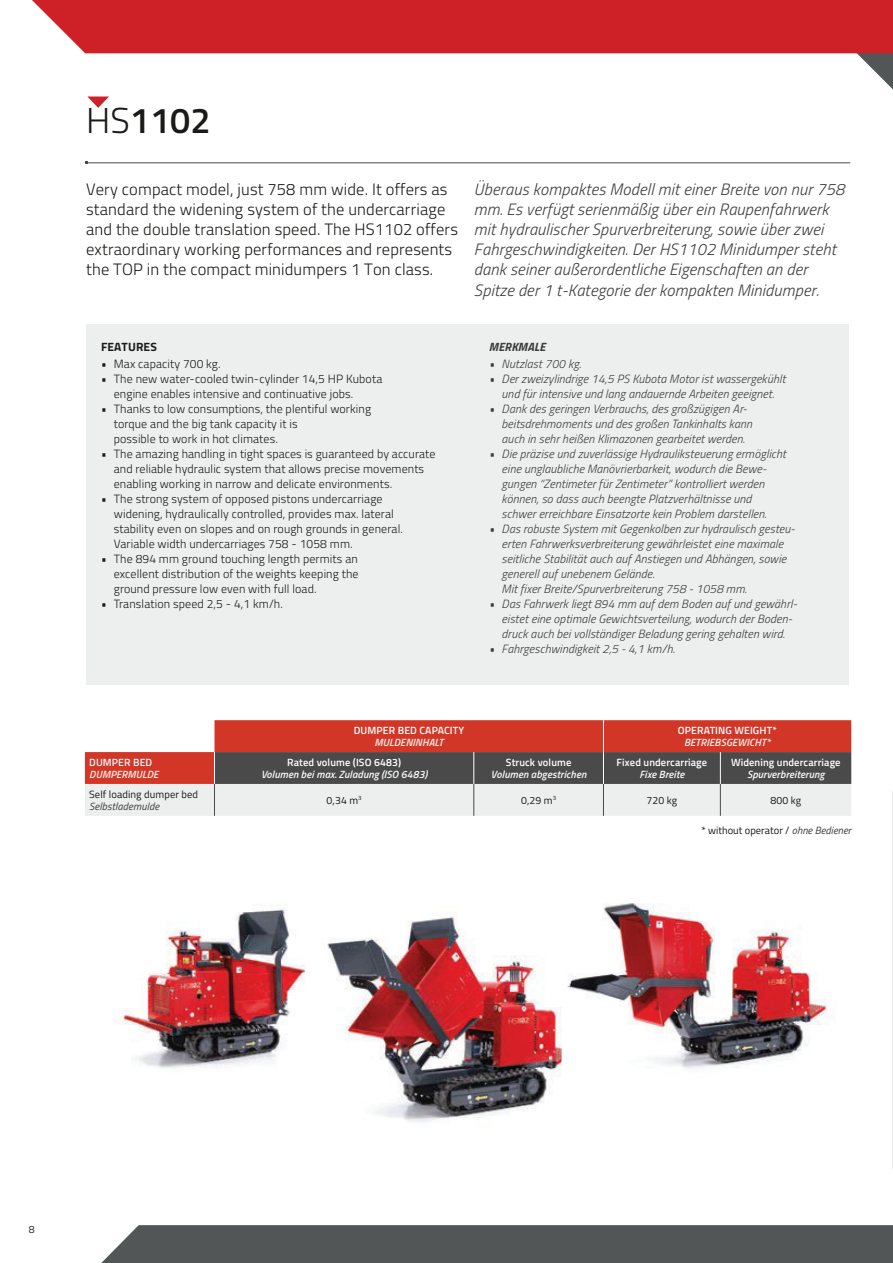
<style>
.page{position:relative;width:893px;height:1263px;background:#fff}
.page>*{position:absolute;margin:0;border:0;box-sizing:border-box;transform-origin:0 0}
.t1{font:600 36px "Titillium";color:#1a1a18}
.t2{font:italic 300 16.5px/20.2px "Titillium";letter-spacing:.01em;color:#3c3c3b}
.t3{font:300 16.5px/20.2px "Titillium";letter-spacing:.01em;color:#1a1a18}
.t4{font:italic 300 12px/15px "Titillium";letter-spacing:.01em;color:#3c3c3b}
.t5{font:300 12px/15px "Titillium";letter-spacing:.01em;color:#1a1a18}
.t6{font:700 12px "Titillium";letter-spacing:.01em;color:#1a1a18}
.t7{font:italic 700 12px "Titillium";letter-spacing:.01em;color:#3c3c3b}
.t8{font:600 10.5px "Titillium";letter-spacing:.01em;color:#fff}
.t9{font:italic 600 10.5px "Titillium";letter-spacing:.01em;color:#f7f8f9}
.t10{font:10.5px "Titillium";letter-spacing:.01em;color:#1a1a18}
.t11{font:italic 600 10.5px "Titillium";letter-spacing:.01em;color:#fbede6}
.t12{font:italic 10.5px "Titillium";letter-spacing:.01em;color:#3c3c3b}
.t13{font:600 10.5px "Titillium";letter-spacing:.01em;color:#ebf8fd}
.t14{font:10.5px "Titillium";color:#2c2d2b}
.s1{font-weight:300}
.s2{font-style:italic;color:#3c3c3b}
</style>
<div class="page">
<div style="left:101px;top:1225px;width:792px;height:38px;background:#535656"></div>
<svg style="left:741px;top:53px;width:152px;height:37px"></svg>
<div style="left:32px;top:0;width:861px;height:53px;background:#ce2027"></div>
<div style="left:86px;top:324px;width:763px;height:361px;background:#edeeee"></div>
<img style="left:122px;top:906px;width:183px;height:162px">
<img style="left:327px;top:916px;width:234px;height:206px">
<img style="left:561px;top:903px;width:267px;height:166px">
<hr style="left:87px;top:162px;width:763px;height:1px;background:#494a49">
<div style="left:214px;top:720px;width:637px;height:32px;background:#d23627"></div>
<svg style="left:85px;top:752px;width:766px;height:64px;background:#a79a98"></svg>
<hr style="left:603px;top:720px;width:1px;height:32px;background:#fff">
<hr style="left:603px;top:752px;width:1px;height:32px;background:#fff">
<hr style="left:473px;top:752px;width:1px;height:32px;background:#fff">
<hr style="left:720px;top:752px;width:1px;height:32px;background:#fff">
<hr style="left:214px;top:784px;width:1px;height:32px;background:#494a49">
<hr style="left:603px;top:784px;width:1px;height:32px;background:#494a49">
<hr style="left:473px;top:784px;width:1px;height:32px;background:#494a49">
<hr style="left:720px;top:784px;width:1px;height:32px;background:#494a49">
<hr style="left:214px;top:752px;width:1px;height:32px;background:#fff">
<svg style="left:88px;top:97px;width:21px;height:11px"></svg>
<h1 class="t1" style="left:86px;top:108px;width:126px"><span class="s1">HS</span>1102</h1>
<p class="t3" style="left:86px;top:180px;width:373px">Very compact model, just 758 mm wide. It offers as standard the widening system of the undercarriage and the double translation speed. The HS1102 offers extraordinary working performances and represents the TOP in the compact minidumpers 1 Ton class.</p>
<p class="t2" style="left:474px;top:180px;width:372px">Überaus kompaktes Modell mit einer Breite von nur 758 mm. Es verfügt serienmäßig über ein Raupenfahrwerk mit hydraulischer Spurverbreiterung, sowie über zwei Fahrgeschwindigkeiten. Der HS1102 Minidumper steht dank seiner außerordentliche Eigenschaften an der Spitze der 1 t-Kategorie der kompakten Minidumper.</p>
<p class="t6" style="left:101px;top:343px;width:57px">FEATURES</p>
<p class="t5" style="left:101px;top:358px;width:121px">• Max capacity 700 kg.</p>
<p class="t5" style="left:114px;top:373px;width:270px;text-indent:-13px">• The new water-cooled twin-cylinder 14,5 HP Kubota engine enables intensive and continuative jobs.</p>
<p class="t5" style="left:114px;top:403px;width:259px;text-indent:-13px">• Thanks to low consumptions, the plentiful working torque and the big tank capacity it is<br>possible to work in hot climates.</p>
<p class="t5" style="left:114px;top:448px;width:323px;text-indent:-13px">• The amazing handling in tight spaces is guaranteed by accurate and reliable hydraulic system that allows precise movements enabling working in narrow and delicate environments.</p>
<p class="t5" style="left:114px;top:493px;width:291px;text-indent:-13px">• The strong system of opposed pistons undercarriage widening, hydraulically controlled, provides max. lateral stability even on slopes and on rough grounds in general.<br>Variable width undercarriages 758 - 1058 mm.</p>
<p class="t5" style="left:114px;top:553px;width:246px;text-align:justify;text-indent:-13px">• The 894 mm ground touching length permits an excellent distribution of the weights keeping the ground pressure low even with full load.</p>
<p class="t5" style="left:101px;top:598px;width:183px">• Translation speed 2,5 - 4,1 km/h.</p>
<p class="t7" style="left:489px;top:343px;width:58px">MERKMALE</p>
<p class="t4" style="left:489px;top:358px;width:94px">• Nutzlast 700 kg.</p>
<p class="t4" style="left:489px;top:373px;width:298px;text-align:center">• Der zweizylindrige 14,5 PS Kubota Motor ist wassergekühlt und für intensive und lang andauernde Arbeiten geeignet.</p>
<p class="t4" style="left:502px;top:403px;width:252px;text-indent:-13px">• Dank des geringen Verbrauchs, des großzügigen Ar&shy;beitsdrehmoments und des großen Tankinhalts kann auch in sehr heißen Klimazonen gearbeitet werden.</p>
<p class="t4" style="left:502px;top:448px;width:286px;text-indent:-13px">• Die präzise und zuverlässige Hydrauliksteuerung ermöglicht eine unglaubliche Manövrierbarkeit, wodurch die Bewe&shy;gungen “Zentimeter für Zentimeter” kontrolliert werden können, so dass auch beengte Platzverhältnisse und schwer erreichbare Einsatzorte kein Problem darstellen.</p>
<p class="t4" style="left:502px;top:523px;width:295px;text-indent:-13px">• Das robuste System mit Gegenkolben zur hydraulisch gesteu&shy;erten Fahrwerksverbreiterung gewährleistet eine maximale seitliche Stabilität auch auf Anstiegen und Abhängen, sowie generell auf unebenem Gelände.<br>Mit fixer Breite/Spurverbreiterung 758 - 1058 mm.</p>
<p class="t4" style="left:502px;top:598px;width:297px;text-indent:-13px">• Das Fahrwerk liegt 894 mm auf dem Boden auf und gewährl&shy;eistet eine optimale Gewichtsverteilung, wodurch der Boden&shy;druck auch bei vollständiger Beladung gering gehalten wird.</p>
<p class="t4" style="left:489px;top:643px;width:187px">• Fahrgeschwindigkeit 2,5 - 4,1 km/h.</p>
<p class="t13" style="left:89px;top:758px;width:65px">DUMPER BED</p>
<p class="t11" style="left:89px;top:770px;width:71px">DUMPERMULDE</p>
<p class="t8" style="left:354px;top:727px;width:112px">DUMPER BED CAPACITY</p>
<p class="t11" style="left:375px;top:739px;width:70px">MULDENINHALT</p>
<p class="t8" style="left:287px;top:758px;width:115px">Rated volume (ISO 6483)</p>
<p class="t9" style="left:261px;top:770px;width:168px">Volumen bei max. Zuladung (ISO 6483)</p>
<p class="t8" style="left:506px;top:758px;width:67px">Struck volume</p>
<p class="t9" style="left:491px;top:770px;width:97px">Volumen abgestrichen</p>
<p class="t8" style="left:678px;top:727px;width:100px">OPERATING WEIGHT*</p>
<p class="t11" style="left:684px;top:739px;width:88px">BETRIEBSGEWICHT*</p>
<p class="t8" style="left:617px;top:758px;width:92px">Fixed undercarriage</p>
<p class="t9" style="left:639px;top:770px;width:47px">Fixe Breite</p>
<p class="t8" style="left:731px;top:758px;width:111px">Widening undercarriage</p>
<p class="t9" style="left:747px;top:770px;width:79px">Spurverbreiterung</p>
<p class="t10" style="left:89px;top:790px;width:110px">Self loading dumper bed</p>
<p class="t12" style="left:89px;top:802px;width:72px">Selbstlademulde</p>
<p class="t10" style="left:327px;top:796px;width:37px">0,34 m<sup>3</sup></p>
<p class="t10" style="left:521px;top:796px;width:37px">0,29 m<sup>3</sup></p>
<p class="t10" style="left:646px;top:796px;width:32px">720 kg</p>
<p class="t10" style="left:770px;top:796px;width:32px">800 kg</p>
<p class="t10" style="left:701px;top:827px;width:151px">* without operator / <span class="s2">ohne Bediener</span></p>
<p class="t14" style="left:29px;top:1226px;width:7px">8</p>
</div>
